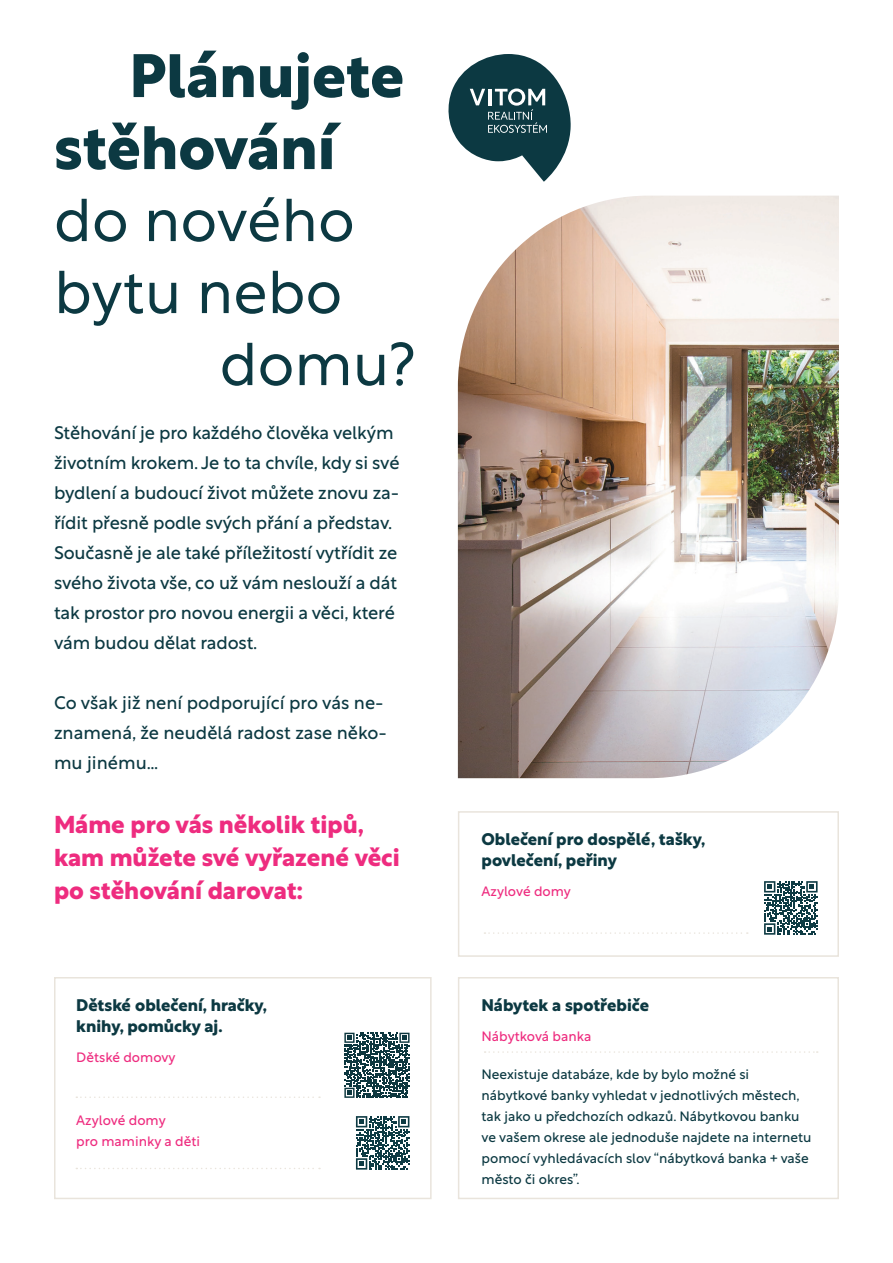
<style>
.page{position:relative;width:893px;height:1263px;background:#fff}
.page>*{position:absolute;margin:0;border:0;box-sizing:border-box;transform-origin:0 0}
.t1{font:700 60px/72px "Rustica";color:#0c3942}
.t2{font:300 60px "Rustica";color:#0c3942}
.t3{font:700 24px/33px "Rustica";color:#ee2c7f}
.t4{font:18px/30px "Rustica";letter-spacing:-.01em;color:#0c3942}
.t5{font:700 16.5px/21px "Rustica";color:#0c3942}
.t6{font:13.5px/21px "Rustica";color:#0c3942}
.t7{font:13.5px/21px "Rustica";color:#ee2c7f}
.s1{font-weight:300}
</style>
<div class="page">
<img style="left:458px;top:196px;width:381px;height:582px">
<div style="left:54px;top:977px;width:378px;height:222px;border:2px solid #e9e4dc"></div>
<div style="left:458px;top:811px;width:381px;height:146px;border:2px solid #e9e4dc"></div>
<div style="left:458px;top:977px;width:381px;height:222px;border:2px solid #e9e4dc"></div>
<svg style="left:344px;top:1033px;width:66px;height:65px"></svg>
<svg style="left:356px;top:1116px;width:53px;height:54px"></svg>
<svg style="left:76px;top:1096px;width:244px;height:2px"></svg>
<svg style="left:76px;top:1168px;width:244px;height:1px"></svg>
<svg style="left:764px;top:881px;width:54px;height:54px"></svg>
<svg style="left:484px;top:932px;width:264px;height:2px"></svg>
<svg style="left:485px;top:1051px;width:333px;height:2px"></svg>
<svg style="left:448px;top:54px;width:123px;height:128px"></svg>
<p class="t1" style="left:54px;top:34px;width:352px;text-indent:75px">Plánujete stěhování <span class="s1">do nového bytu nebo</span></p>
<p class="t2" style="left:220px;top:312px;width:197px">domu?</p>
<p class="t4" style="left:54px;top:416px;width:347px">Stěhování je pro každého člověka velkým životním krokem. Je to ta chvíle, kdy si své bydlení a budoucí život můžete znovu za&shy;řídit přesně podle svých přání a představ.<br>Současně je ale také příležitostí vytřídit ze svého života vše, co už vám neslouží a dát tak prostor pro novou energii a věci, které vám budou dělat radost.</p>
<p class="t4" style="left:54px;top:686px;width:334px">Co však již není podporující pro vás ne&shy;znamená, že neudělá radost zase něko&shy;mu jinému…</p>
<p class="t3" style="left:54px;top:805px;width:347px">Máme pro vás několik tipů, kam můžete své vyřazené věci po stěhování darovat:</p>
<p class="t5" style="left:76px;top:993px;width:192px">Dětské oblečení, hračky, knihy, pomůcky aj.</p>
<p class="t7" style="left:76px;top:1045px;width:101px">Dětské domovy</p>
<p class="t7" style="left:76px;top:1108px;width:125px">Azylové domy<br>pro maminky a děti</p>
<p class="t5" style="left:482px;top:827px;width:225px">Oblečení pro dospělé, tašky, povlečení, peřiny</p>
<p class="t7" style="left:482px;top:879px;width:91px">Azylové domy</p>
<p class="t5" style="left:482px;top:993px;width:169px">Nábytek a spotřebiče</p>
<p class="t7" style="left:482px;top:1024px;width:111px">Nábytková banka</p>
<p class="t6" style="left:482px;top:1062px;width:331px">Neexistuje databáze, kde by bylo možné si nábytkové banky vyhledat v jednotlivých městech, tak jako u předchozích odkazů. Nábytkovou banku ve vašem okrese ale jednoduše najdete na internetu pomocí vyhledávacích slov “nábytková banka + vaše město či okres”.</p>
</div>
